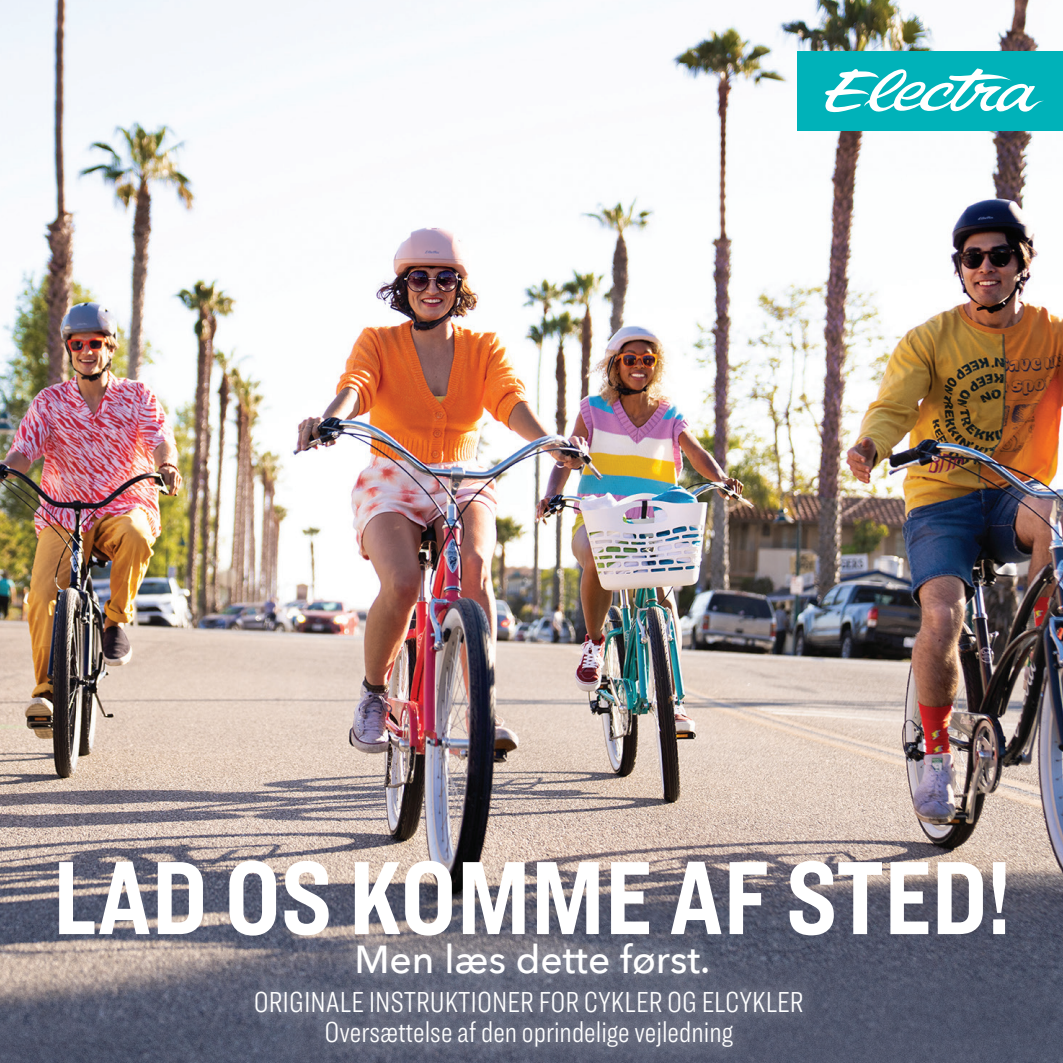
<style>
.page{position:relative;width:1063px;height:1063px;background:#fff}
.page>*{position:absolute;margin:0;border:0;box-sizing:border-box;transform-origin:0 0}
.t1{font:700 108px "Ringside Compressed";color:#fff}
.t2{font:500 39px "Avenir Next";color:#fff}
.t3{font:300 30px "Ringside Compressed";color:#fff}
</style>
<div class="page">
<img style="left:0;top:0;width:1063px;height:1063px">
<div style="left:798px;top:51px;width:265px;height:80px;background:#00b2b9"></div>
<svg style="left:825px;top:68px;width:219px;height:45px"></svg>
<div style="left:337px;top:923px;width:389px;height:70px;background:#fff;opacity:.75"></div>
<div style="left:238px;top:972px;width:583px;height:91px;background:#fff;opacity:.75"></div>
<p class="t1" style="left:53px;top:823px;width:959px">LAD OS KOMME AF STED!</p>
<p class="t2" style="left:354px;top:926px;width:357px">Men læs dette først.</p>
<p class="t3" style="left:254px;top:982px;width:551px">ORIGINALE INSTRUKTIONER FOR CYKLER OG ELCYKLER</p>
<p class="t3" style="left:324px;top:1012px;width:410px">Oversættelse af den oprindelige vejledning</p>
</div>
